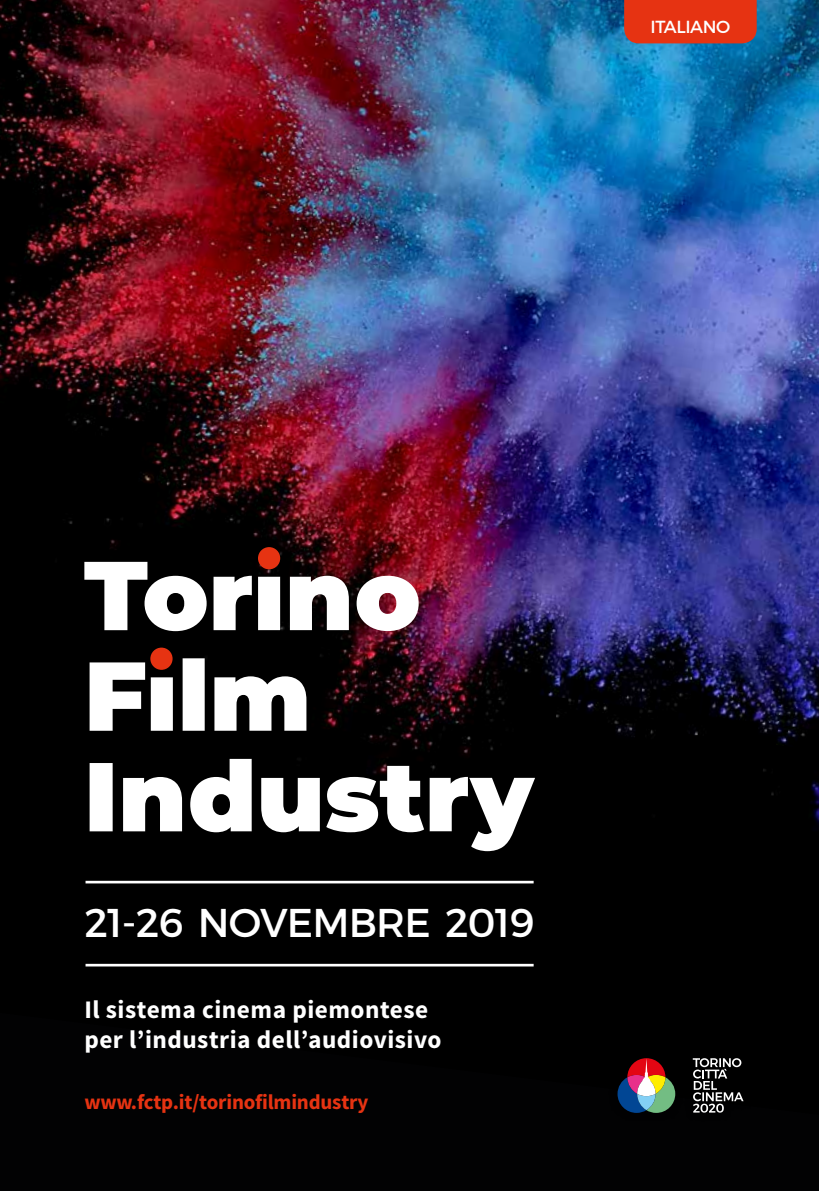
<style>
.page{position:relative;width:819px;height:1191px;background:#020203}
.page>*{position:absolute;margin:0;border:0;box-sizing:border-box;transform-origin:0 0}
.t1{font:40.07px "Trueno Rg";letter-spacing:-.02em;color:#fff}
.t2{font:700 25.2px/30.3px "Source Sans Pro";letter-spacing:.02em;color:#fff}
.t3{font:700 21px "Source Sans Pro";letter-spacing:-.01em;color:#e63312}
.t4{font:17.5px "Trueno Rg";letter-spacing:-.025em;color:#fff}
</style>
<div class="page">
<img style="left:0;top:0;width:819px;height:967px">
<hr style="left:85px;top:880px;width:448px;height:3px;background:#fff">
<svg style="left:84px;top:562px;width:123px;height:69px"></svg>
<svg style="left:213px;top:576px;width:39px;height:54px"></svg>
<div style="left:258px;top:577px;width:22px;height:53px;background:#fff"></div>
<svg style="left:290px;top:576px;width:59px;height:54px;background:#cecccc"></svg>
<svg style="left:356px;top:576px;width:62px;height:55px;background:#cebabf"></svg>
<svg style="left:90px;top:662px;width:55px;height:69px"></svg>
<div style="left:151px;top:677px;width:22px;height:53px;background:#fff"></div>
<div style="left:183px;top:658px;width:22px;height:72px;background:#fff"></div>
<svg style="left:214px;top:676px;width:92px;height:54px"></svg>
<div style="left:90px;top:763px;width:23px;height:68px;background:#fff"></div>
<svg style="left:123px;top:777px;width:59px;height:54px"></svg>
<svg style="left:190px;top:759px;width:62px;height:73px"></svg>
<svg style="left:261px;top:778px;width:59px;height:54px"></svg>
<svg style="left:326px;top:766px;width:209px;height:85px"></svg>
<div style="left:150px;top:647px;width:22px;height:23px;background:#e63312;border-radius:50%"></div>
<div style="left:258px;top:547px;width:22px;height:22px;background:#e63312;border-radius:50%"></div>
<hr style="left:85px;top:963px;width:448px;height:3px;background:#fff">
<svg style="left:617px;top:1058px;width:58px;height:54px"></svg>
<svg style="left:692px;top:1058px;width:51px;height:54px"></svg>
<div style="left:624px;top:0;width:132px;height:43px;background:#e63312"></div>
<p class="t4" style="left:650px;top:17px;width:81px">ITALIANO</p>
<h1 class="t1" style="left:84px;top:898px;width:451px">21-26 NOVEMBRE 2019</h1>
<p class="t2" style="left:84px;top:995px;width:358px">Il sistema cinema piemontese per l’industria dell’audiovisivo</p>
<p class="t3" style="left:84px;top:1088px;width:285px">www.fctp.it/torinofilmindustry</p>
</div>
